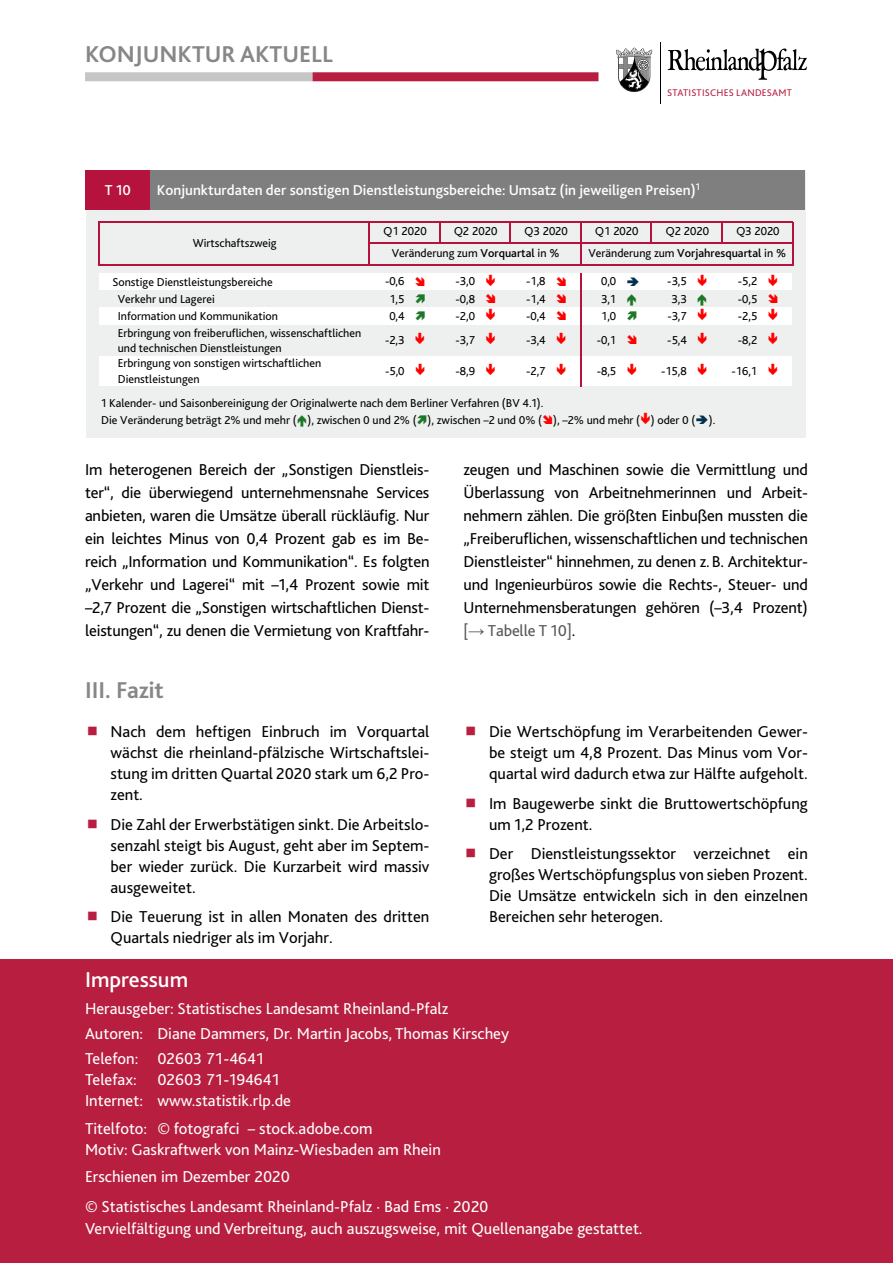
<style>
.page{position:relative;width:893px;height:1263px;background:#fff}
.page>*{position:absolute;margin:0;border:0;box-sizing:border-box;transform-origin:0 0}
.t1{font:700 24px "Bliss 2";color:#878787}
.t2{font:500 22.5px "Bliss 2";color:#fff}
.t3{font:16.5px/23px "Bliss 2";color:#000;text-align:justify}
.t4{font:16.5px/25.2px "Bliss 2";color:#fff}
.t5{font:500 15px "Bliss 2";color:#fff}
.t6{font:12px/15.8px "Bliss 2";color:#000}
.t7{font:12px "Bliss";color:#000}
.t8{font:500 12px "Bliss 2";color:#000}
.t9{font:10.2px "Bliss 2";letter-spacing:.02em;color:#b71e3f}
.s1{font-weight:500}
.s2{font-family:"Bliss"}
.s3{font-weight:400}
.s4{font-family:"Bliss";font-weight:400}
.s5{color:#f00}
.s6{color:#575756}
.s7{font-family:"Arial";color:#575756}
</style>
<div class="page">
<div style="left:0;top:959px;width:893px;height:304px;background:#b71e3f"></div>
<div style="left:86px;top:171px;width:720px;height:102px;background:#eeefef"></div>
<div style="left:86px;top:273px;width:13px;height:17px;background:#eeefef"></div>
<div style="left:793px;top:273px;width:13px;height:17px;background:#eeefef"></div>
<div style="left:86px;top:290px;width:720px;height:18px;background:#eeefef"></div>
<div style="left:86px;top:307px;width:13px;height:18px;background:#eeefef"></div>
<div style="left:99px;top:307px;width:270px;height:18px;background:#fff"></div>
<div style="left:369px;top:307px;width:424px;height:18px;background:#fff"></div>
<div style="left:793px;top:307px;width:13px;height:18px;background:#eeefef"></div>
<div style="left:86px;top:325px;width:720px;height:31px;background:#eeefef"></div>
<div style="left:86px;top:356px;width:13px;height:30px;background:#eeefef"></div>
<div style="left:793px;top:356px;width:13px;height:30px;background:#eeefef"></div>
<div style="left:86px;top:386px;width:720px;height:52px;background:#eeefef"></div>
<hr style="left:580px;top:222px;width:2px;height:43px;background:#b5123e">
<hr style="left:98px;top:221px;width:2px;height:44px;background:#b5123e">
<hr style="left:368px;top:222px;width:2px;height:43px;background:#b5123e">
<svg style="left:439px;top:222px;width:1px;height:20px"></svg>
<svg style="left:510px;top:222px;width:1px;height:20px"></svg>
<hr style="left:580px;top:273px;width:2px;height:113px;background:#b5123e">
<svg style="left:651px;top:222px;width:1px;height:20px"></svg>
<hr style="left:721px;top:222px;width:2px;height:22px;background:#b5123e">
<hr style="left:792px;top:222px;width:1px;height:43px;background:#b5123e">
<hr style="left:100px;top:221px;width:693px;height:1px;background:#b5123e">
<hr style="left:370px;top:242px;width:423px;height:2px;background:#b5123e">
<hr style="left:100px;top:264px;width:693px;height:1px;background:#b5123e">
<div style="left:85px;top:170px;width:66px;height:40px;background:#b5123e"></div>
<div style="left:150px;top:170px;width:642px;height:40px;background:#7f7f7f"></div>
<div style="left:85px;top:72px;width:228px;height:9px;background:#c6c6c6"></div>
<div style="left:313px;top:72px;width:285px;height:9px;background:#b71e3f"></div>
<svg style="left:668px;top:48px;width:139px;height:32px"></svg>
<svg style="left:616px;top:47px;width:36px;height:45px"></svg>
<hr style="left:660px;top:42px;width:1px;height:62px;background:#000">
<h1 class="t1" style="left:85px;top:39px;width:249px">KONJUNKTUR AKTUELL</h1>
<p class="t9" style="left:667px;top:86px;width:126px">STATISTISCHES LANDESAMT</p>
<p class="t5" style="left:157px;top:181px;width:545px">Konjunkturdaten der sonstigen Dienstleistungsbereiche: Umsatz (in jeweiligen Preisen)<sup>1</sup></p>
<p class="t5" style="left:105px;top:181px;width:28px">T 10</p>
<p class="t5" style="left:157px;top:181px;width:419px">Bruttoinlan sprodukt, Bruttowertschöpfung und Erwerbstätige xxx</p>
<p class="t6" style="left:193px;top:234px;width:85px">Wirtschaftszweig</p>
<p class="t7" style="left:525px;top:225px;width:45px">Q3 2020</p>
<p class="t6" style="left:392px;top:245px;width:169px">Veränderung zum <span class="s1">Vorquartal</span> <span class="s2">in %</span></p>
<p class="t8" style="left:588px;top:246px;width:199px"><span class="s3">Veränderung zum</span> Vorjahresquartal <span class="s4">in %</span></p>
<p class="t7" style="left:383px;top:225px;width:45px">Q1 2020</p>
<p class="t7" style="left:454px;top:225px;width:45px">Q2 2020</p>
<p class="t7" style="left:595px;top:225px;width:45px">Q1 2020</p>
<p class="t7" style="left:666px;top:225px;width:45px">Q2 2020</p>
<p class="t7" style="left:736px;top:225px;width:45px">Q3 2020</p>
<p class="t6" style="left:112px;top:274px;width:162px">Sonstige Dienstleistungsbereiche</p>
<p class="t7" style="left:385px;top:275px;width:42px">-0,6 <span class="s5">➔</span></p>
<p class="t7" style="left:456px;top:275px;width:21px">-3,0</p>
<p class="t7" style="left:526px;top:275px;width:42px">-1,8 <span class="s5">➔</span></p>
<p class="t7" style="left:601px;top:275px;width:17px">0,0</p>
<p class="t7" style="left:667px;top:275px;width:21px">-3,5</p>
<p class="t7" style="left:738px;top:275px;width:21px">-5,2</p>
<p class="t6" style="left:118px;top:291px;width:99px">Verkehr und Lagerei</p>
<p class="t7" style="left:389px;top:292px;width:17px">1,5</p>
<p class="t7" style="left:456px;top:292px;width:42px">-0,8 <span class="s5">➔</span></p>
<p class="t7" style="left:526px;top:292px;width:42px">-1,4 <span class="s5">➔</span></p>
<p class="t7" style="left:601px;top:292px;width:17px">3,1</p>
<p class="t7" style="left:672px;top:292px;width:17px">3,3</p>
<p class="t7" style="left:738px;top:292px;width:42px">-0,5 <span class="s5">➔</span></p>
<p class="t6" style="left:118px;top:308px;width:162px">Information und Kommunikation</p>
<p class="t7" style="left:389px;top:309px;width:17px">0,4</p>
<p class="t7" style="left:456px;top:309px;width:21px">-2,0</p>
<p class="t7" style="left:526px;top:309px;width:42px">-0,4 <span class="s5">➔</span></p>
<p class="t7" style="left:601px;top:309px;width:17px">1,0</p>
<p class="t7" style="left:667px;top:309px;width:21px">-3,7</p>
<p class="t7" style="left:738px;top:309px;width:21px">-2,5</p>
<p class="t6" style="left:118px;top:324px;width:245px">Erbringung von freiberuflichen, wissenschaftlichen und technischen Dienstleistungen</p>
<p class="t7" style="left:385px;top:333px;width:21px">-2,3</p>
<p class="t7" style="left:456px;top:333px;width:21px">-3,7</p>
<p class="t7" style="left:526px;top:333px;width:21px">-3,4</p>
<p class="t7" style="left:597px;top:333px;width:42px">-0,1 <span class="s5">➔</span></p>
<p class="t7" style="left:667px;top:333px;width:21px">-5,4</p>
<p class="t7" style="left:738px;top:333px;width:21px">-8,2</p>
<p class="t6" style="left:118px;top:355px;width:205px">Erbringung von sonstigen wirtschaftlichen<br>Dienstleistungen</p>
<p class="t7" style="left:385px;top:364px;width:21px">-5,0</p>
<p class="t7" style="left:456px;top:364px;width:21px">-8,9</p>
<p class="t7" style="left:526px;top:364px;width:21px">-2,7</p>
<p class="t7" style="left:597px;top:364px;width:21px">-8,5</p>
<p class="t7" style="left:661px;top:364px;width:27px">-15,8</p>
<p class="t7" style="left:732px;top:364px;width:27px">-16,1</p>
<p class="t6" style="left:101px;top:394px;width:616px;line-height:16.8px">1 Kalender- und Saisonbereinigung der Originalwerte nach dem Berliner Verfahren (BV 4.1).<br>Die Veränderung beträgt 2% und mehr ( ), zwischen 0 und 2% ( ), zwischen –2 und 0% (<span class="s5">➔</span>), –2% und mehr ( ) oder 0 ( ).</p>
<p class="t3" style="left:85px;top:457px;width:346px">Im heterogenen Bereich der „Sonstigen Dienstleis&shy;ter“, die überwiegend unternehmensnahe Services anbieten, waren die Umsätze überall rückläufig. Nur ein leichtes Minus von 0,4 Prozent gab es im Be&shy;reich „Information und Kommunikation“. Es folgten „Verkehr und Lagerei“ mit –1,4 Prozent sowie mit –2,7 Prozent die „Sonstigen wirtschaftlichen Dienst&shy;leistungen“, zu denen die Vermietung von Kraftfahr-</p>
<h1 class="t1" style="left:85px;top:675px;width:80px">III. Fazit</h1>
<p class="t3" style="left:111px;top:721px;width:320px;line-height:21px">Nach dem heftigen Einbruch im Vorquartal wächst die rheinland-pfälzische Wirtschaftslei&shy;stung im dritten Quartal 2020 stark um 6,2 Pro&shy;zent.</p>
<p class="t3" style="left:111px;top:813px;width:320px;line-height:21px">Die Zahl der Erwerbstätigen sinkt. Die Arbeitslo&shy;senzahl steigt bis August, geht aber im Septem&shy;ber wieder zurück. Die Kurzarbeit wird massiv ausgeweitet.</p>
<p class="t3" style="left:111px;top:906px;width:320px;line-height:21px">Die Teuerung ist in allen Monaten des dritten<br>Quartals niedriger als im Vorjahr.</p>
<p class="t3" style="left:463px;top:457px;width:346px">zeugen und Maschinen sowie die Vermittlung und Überlassung von Arbeitnehmerinnen und Arbeit&shy;nehmern zählen. Die größten Einbußen mussten die „Freiberuflichen, wissenschaftlichen und technischen Dienstleister“ hinnehmen, zu denen z.B. Architektur&shy;und Ingenieurbüros sowie die Rechts-, Steuer- und Unternehmensberatungen gehören (–3,4 Prozent) <span class="s6">[</span><span class="s7">→</span> <span class="s6">Tabelle T 10]</span>.</p>
<p class="t3" style="left:489px;top:721px;width:320px;line-height:21px">Die Wertschöpfung im Verarbeitenden Gewer&shy;be steigt um 4,8 Prozent. Das Minus vom Vor&shy;quartal wird dadurch etwa zur Hälfte aufgeholt.</p>
<p class="t3" style="left:489px;top:792px;width:320px;line-height:21px">Im Baugewerbe sinkt die Bruttowertschöpfung um 1,2 Prozent.</p>
<p class="t3" style="left:489px;top:843px;width:320px;line-height:21px">Der Dienstleistungssektor verzeichnet ein großes Wertschöpfungsplus von sieben Prozent.<br>Die Umsätze entwickeln sich in den einzelnen Bereichen sehr heterogen.</p>
<h2 class="t2" style="left:85px;top:965px;width:105px">Impressum</h2>
<p class="t4" style="left:85px;top:995px;width:425px">Herausgeber: Statistisches Landesamt Rheinland-Pfalz<br>Autoren: Diane Dammers, Dr. Martin Jacobs, Thomas Kirschey<br>Telefon: 02603 71-4641</p>
<p class="t4" style="left:85px;top:1069px;width:207px;line-height:21px">Telefax: 02603 71-194641<br>Internet: www.statistik.rlp.de</p>
<p class="t4" style="left:85px;top:1117px;width:357px;line-height:21px">Titelfoto: © fotografci – stock.adobe.com<br>Motiv: Gaskraftwerk von Mainz-Wiesbaden am Rhein</p>
<p class="t4" style="left:85px;top:1161px;width:405px;line-height:29.5px">Erschienen im Dezember 2020<br>© Statistisches Landesamt Rheinland-Pfalz · Bad Ems · 2020</p>
<p class="t4" style="left:85px;top:1215px;width:559px">Vervielfältigung und Verbreitung, auch auszugsweise, mit Quellenangabe gestattet.</p>
</div>
